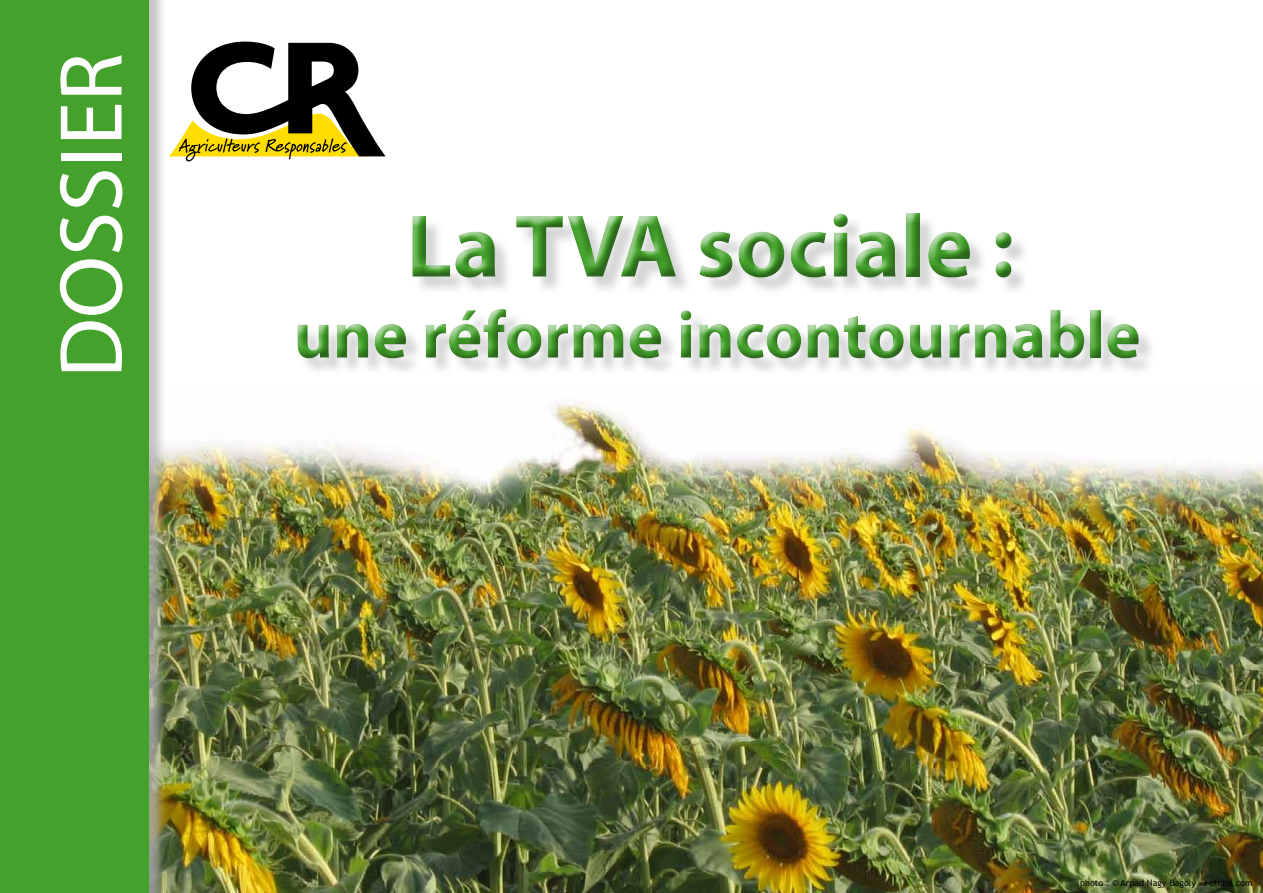
<style>
.page{position:relative;width:1263px;height:893px;background:#fff}
.page>*{position:absolute;margin:0;border:0;box-sizing:border-box;transform-origin:0 0}
.t1{font:700 90px "Myriad Pro";color:#44a12b}
.t2{font:90px "Myriad Pro";color:#fff}
.t3{font:700 67.5px "Myriad Pro";color:#44a12b}
.t4{font:9px "Trebuchet MS";color:#000}
</style>
<div class="page">
<img style="left:167px;top:402px;width:1096px;height:491px">
<div style="left:0;top:0;width:167px;height:893px;background:#b1b3b4;opacity:.75"></div>
<div style="left:0;top:0;width:148px;height:893px;background:#44a12b"></div>
<svg style="left:169px;top:42px;width:217px;height:120px"></svg>
<div style="left:291px;top:206px;width:858px;height:163px;background:#87888a;opacity:.75"></div>
<h1 class="t2" style="left:36px;top:378px;width:326px;rotate:-90deg">DOSSIER</h1>
<h1 class="t1" style="left:406px;top:188px;width:609px">La TVA sociale :</h1>
<h2 class="t3" style="left:293px;top:291px;width:849px">une réforme incontournable</h2>
<p class="t4" style="left:1080px;top:877px;width:174px">photo : © Arpad Nagy-Bagoly - Fotolia.com</p>
</div>
